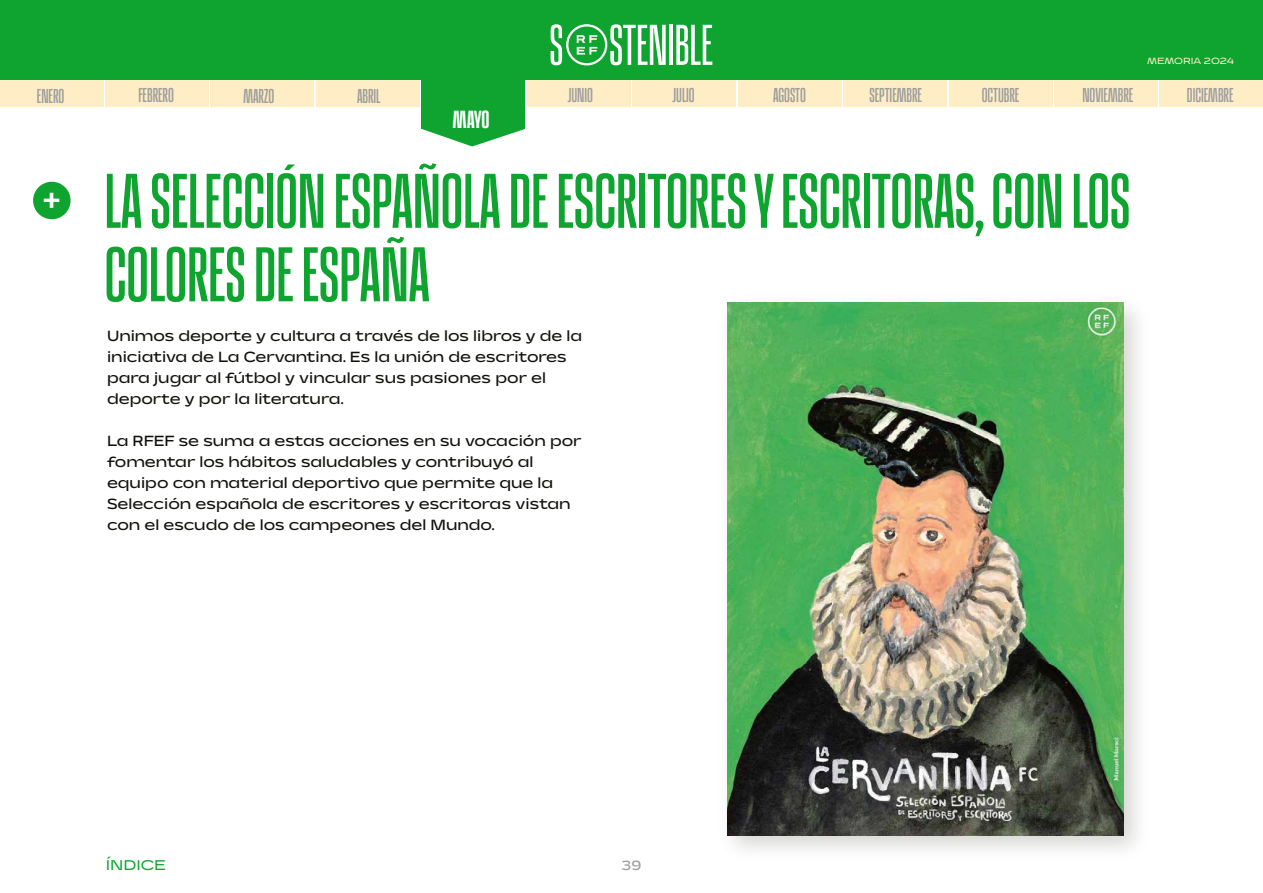
<style>
.page{position:relative;width:1263px;height:893px;background:#fff}
.page>*{position:absolute;margin:0;border:0;box-sizing:border-box;transform-origin:0 0}
.t1{font:600 75px/73.5px "La Roja Estrecha";color:#0ea42f}
.t2{font:600 33.45px "Montserrat";color:#fff}
.t3{font:700 24px "La Roja Estrecha";color:#fff}
.t4{font:600 19.5px "La Roja Estrecha";color:#9d9e9e}
.t5{font:600 15px/21px "La Rojita";color:#12120d}
.t6{font:600 13.65px "La Roja Ancha";color:#0ea42f}
.t7{font:600 13.5px "La Rojita";color:#9d9e9e}
.t8{font:600 8.7px "La Roja Ancha";color:#ffedc5}
</style>
<div class="page">
<div style="left:316px;top:79px;width:104px;height:28px;background:#ffedc5"></div>
<div style="left:421px;top:75px;width:104px;height:54px;background:#0ea42f"></div>
<svg style="left:422px;top:129px;width:103px;height:17px"></svg>
<div style="left:210px;top:79px;width:104px;height:28px;background:#ffedc5"></div>
<div style="left:105px;top:78px;width:104px;height:29px;background:#ffedc5"></div>
<div style="left:0;top:78px;width:103px;height:29px;background:#ffedc5"></div>
<div style="left:527px;top:78px;width:104px;height:29px;background:#ffedc5"></div>
<div style="left:632px;top:78px;width:104px;height:29px;background:#ffedc5"></div>
<div style="left:738px;top:78px;width:103px;height:29px;background:#ffedc5"></div>
<div style="left:843px;top:78px;width:104px;height:29px;background:#ffedc5"></div>
<div style="left:949px;top:78px;width:103px;height:29px;background:#ffedc5"></div>
<div style="left:1054px;top:78px;width:104px;height:29px;background:#ffedc5"></div>
<div style="left:1160px;top:78px;width:103px;height:29px;background:#ffedc5"></div>
<div style="left:0;top:0;width:1263px;height:79px;background:#0ea42f"></div>
<svg style="left:551px;top:24px;width:115px;height:41px"></svg>
<hr style="left:669px;top:25px;width:4px;height:40px;background:#fff">
<svg style="left:676px;top:25px;width:36px;height:40px"></svg>
<img style="left:727px;top:302px;width:411px;height:548px">
<img style="left:727px;top:303px;width:396px;height:532px">
<div style="left:33px;top:182px;width:38px;height:37px;background:#0ea42f;border-radius:50%"></div>
<h3 class="t4" style="left:37px;top:85px;width:29px">ENERO</h3>
<h2 class="t2" style="left:42px;top:177px;width:21px">+</h2>
<p class="t8" style="left:1147px;top:55px;width:89px">MEMORIA 2024</p>
<h3 class="t4" style="left:138px;top:84px;width:37px">FEBRERO</h3>
<h3 class="t4" style="left:568px;top:84px;width:27px">JUNIO</h3>
<h3 class="t4" style="left:672px;top:84px;width:24px">JULIO</h3>
<h3 class="t4" style="left:773px;top:84px;width:34px">AGOSTO</h3>
<h3 class="t4" style="left:869px;top:84px;width:54px">SEPTIEMBRE</h3>
<h3 class="t4" style="left:982px;top:84px;width:39px">OCTUBRE</h3>
<h3 class="t4" style="left:1082px;top:84px;width:52px">NOVIEMBRE</h3>
<h3 class="t4" style="left:1187px;top:84px;width:48px">DICIEMBRE</h3>
<h3 class="t4" style="left:243px;top:84px;width:32px">MARZO</h3>
<h3 class="t4" style="left:357px;top:84px;width:25px">ABRIL</h3>
<h3 class="t3" style="left:453px;top:105px;width:38px">MAYO</h3>
<h1 class="t1" style="left:105px;top:163px;width:1027px">LA SELECCIÓN ESPAÑOLA DE ESCRITORES Y ESCRITORAS, CON LOS<br>COLORES DE ESPAÑA</h1>
<p class="t5" style="left:107px;top:326px;width:477px">Unimos deporte y cultura a través de los libros y de la iniciativa de La Cervantina. Es la unión de escritores para jugar al fútbol y vincular sus pasiones por el deporte y por la literatura.</p>
<p class="t5" style="left:107px;top:431px;width:476px">La RFEF se suma a estas acciones en su vocación por fomentar los hábitos saludables y contribuyó al equipo con material deportivo que permite que la Selección española de escritores y escritoras vistan con el escudo de los campeones del Mundo.</p>
<p class="t6" style="left:106px;top:856px;width:62px">ÍNDICE</p>
<p class="t7" style="left:621px;top:858px;width:22px">39</p>
</div>
